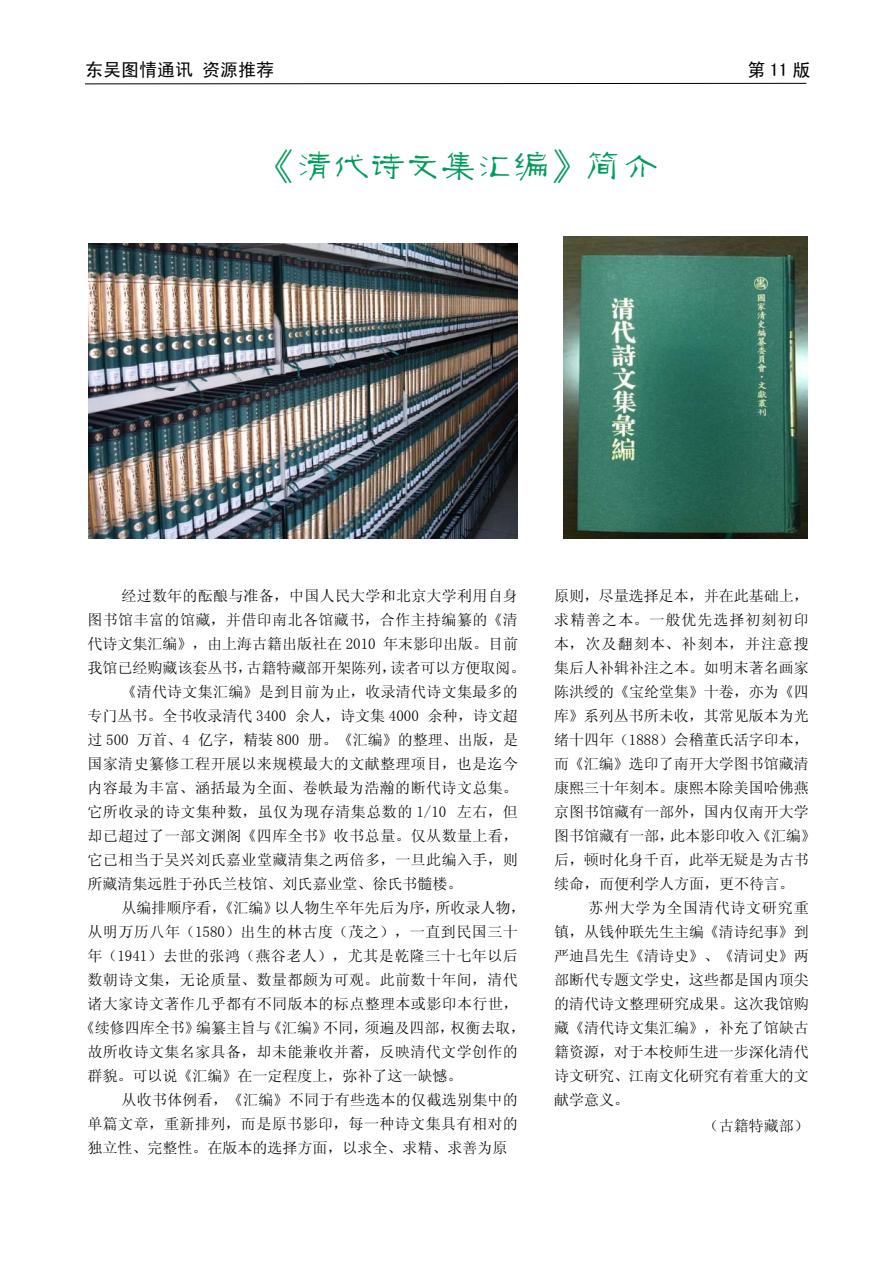
<style>
.page{position:relative;width:893px;height:1263px;background:#fff}
.page>*{position:absolute;margin:0;border:0;box-sizing:border-box;transform-origin:0 0}
.t1{font:36px "FZGLJW GB1 0";color:#009b5b}
.t2{font:18px "Sim Hei";color:#000}
.t3{font:15px/24px "Sim Sun";color:#000}
.t4{font:15px "Sim Sun";letter-spacing:.03em;color:#000}
.t5{font:15px "Sim Sun";letter-spacing:.035em;color:#000}
.t6{font:15px "Sim Sun";letter-spacing:.02em;color:#000}
.t7{font:15px "Sim Sun";letter-spacing:.025em;color:#000}
</style>
<div class="page">
<svg style="left:85px;top:83px;width:722px;height:1px"></svg>
<img style="left:88px;top:243px;width:429px;height:296px">
<img style="left:563px;top:236px;width:244px;height:303px">
<p class="t2" style="left:85px;top:61px;width:190px">东吴图情通讯 资源推荐</p>
<p class="t2" style="left:747px;top:61px;width:64px">第11版</p>
<h1 class="t1" style="left:261px;top:148px;width:397px">《清代诗文集汇编》简介</h1>
<p class="t6" style="left:121px;top:588px;width:398px">经过数年的酝酿与准备，中国人民大学和北京大学利用自身</p>
<p class="t4" style="left:87px;top:612px;width:432px">图书馆丰富的馆藏，并借印南北各馆藏书，合作主持编纂的《清</p>
<p class="t3" style="left:87px;top:632px;width:432px">代诗文集汇编》，由上海古籍出版社在 2010 年末影印出版。目前</p>
<p class="t3" style="left:87px;top:656px;width:439px">我馆已经购藏该套丛书，古籍特藏部开架陈列，读者可以方便取阅。</p>
<p class="t6" style="left:121px;top:684px;width:398px">《清代诗文集汇编》是到目前为止，收录清代诗文集最多的</p>
<p class="t3" style="left:87px;top:704px;width:432px">专门丛书。全书收录清代 3400 余人，诗文集 4000 余种，诗文超</p>
<p class="t3" style="left:87px;top:728px;width:432px">过 500 万首、4 亿字，精装 800 册。《汇编》的整理、出版，是</p>
<p class="t7" style="left:87px;top:756px;width:432px">国家清史纂修工程开展以来规模最大的文献整理项目，也是迄今</p>
<p class="t4" style="left:87px;top:780px;width:432px">内容最为丰富、涵括最为全面、卷帙最为浩瀚的断代诗文总集。</p>
<p class="t5" style="left:87px;top:804px;width:432px">它所收录的诗文集种数，虽仅为现存清集总数的 1/10 左右，但</p>
<p class="t4" style="left:87px;top:828px;width:432px">却已超过了一部文渊阁《四库全书》收书总量。仅从数量上看，</p>
<p class="t4" style="left:87px;top:852px;width:432px">它已相当于吴兴刘氏嘉业堂藏清集之两倍多，一旦此编入手，则</p>
<p class="t3" style="left:87px;top:872px;width:376px">所藏清集远胜于孙氏兰枝馆、刘氏嘉业堂、徐氏书髓楼。</p>
<p class="t3" style="left:121px;top:896px;width:405px">从编排顺序看，《汇编》以人物生卒年先后为序，所收录人物，</p>
<p class="t5" style="left:87px;top:924px;width:432px">从明万历八年（1580）出生的林古度（茂之），一直到民国三十</p>
<p class="t5" style="left:87px;top:948px;width:432px">年（1941）去世的张鸿（燕谷老人），尤其是乾隆三十七年以后</p>
<p class="t4" style="left:87px;top:972px;width:432px">数朝诗文集，无论质量、数量都颇为可观。此前数十年间，清代</p>
<p class="t7" style="left:87px;top:996px;width:432px">诸大家诗文著作几乎都有不同版本的标点整理本或影印本行世，</p>
<p class="t3" style="left:80px;top:1016px;width:447px">《续修四库全书》编纂主旨与《汇编》不同，须遍及四部，权衡去取，</p>
<p class="t4" style="left:87px;top:1044px;width:432px">故所收诗文集名家具备，却未能兼收并蓄，反映清代文学创作的</p>
<p class="t3" style="left:87px;top:1064px;width:376px">群貌。可以说《汇编》在一定程度上，弥补了这一缺憾。</p>
<p class="t6" style="left:121px;top:1092px;width:398px">从收书体例看，《汇编》不同于有些选本的仅截选别集中的</p>
<p class="t4" style="left:87px;top:1116px;width:432px">单篇文章，重新排列，而是原书影印，每一种诗文集具有相对的</p>
<p class="t3" style="left:87px;top:1136px;width:421px">独立性、完整性。在版本的选择方面，以求全、求精、求善为原</p>
<p class="t3" style="left:554px;top:584px;width:264px">原则，尽量选择足本，并在此基础上，求精善之本。一般优先选择初刻初印本，次及翻刻本、补刻本，并注意搜集后人补辑补注之本。如明末著名画家陈洪绶的《宝纶堂集》十卷，亦为《四库》系列丛书所未收，其常见版本为光绪十四年（1888）会稽董氏活字印本，而《汇编》选印了南开大学图书馆藏清康熙三十年刻本。康熙本除美国哈佛燕京图书馆藏有一部外，国内仅南开大学图书馆藏有一部，此本影印收入《汇编》后，顿时化身千百，此举无疑是为古书续命，而便利学人方面，更不待言。</p>
<p class="t3" style="left:554px;top:896px;width:256px;text-align:justify;text-indent:34px">苏州大学为全国清代诗文研究重镇，从钱仲联先生主编《清诗纪事》到严迪昌先生《清诗史》、《清词史》两部断代专题文学史，这些都是国内顶尖的清代诗文整理研究成果。这次我馆购藏《清代诗文集汇编》，补充了馆缺古籍资源，对于本校师生进一步深化清代诗文研究、江南文化研究有着重大的文献学意义。</p>
<p class="t3" style="left:704px;top:1113px;width:107px">（古籍特藏部）</p>
</div>
